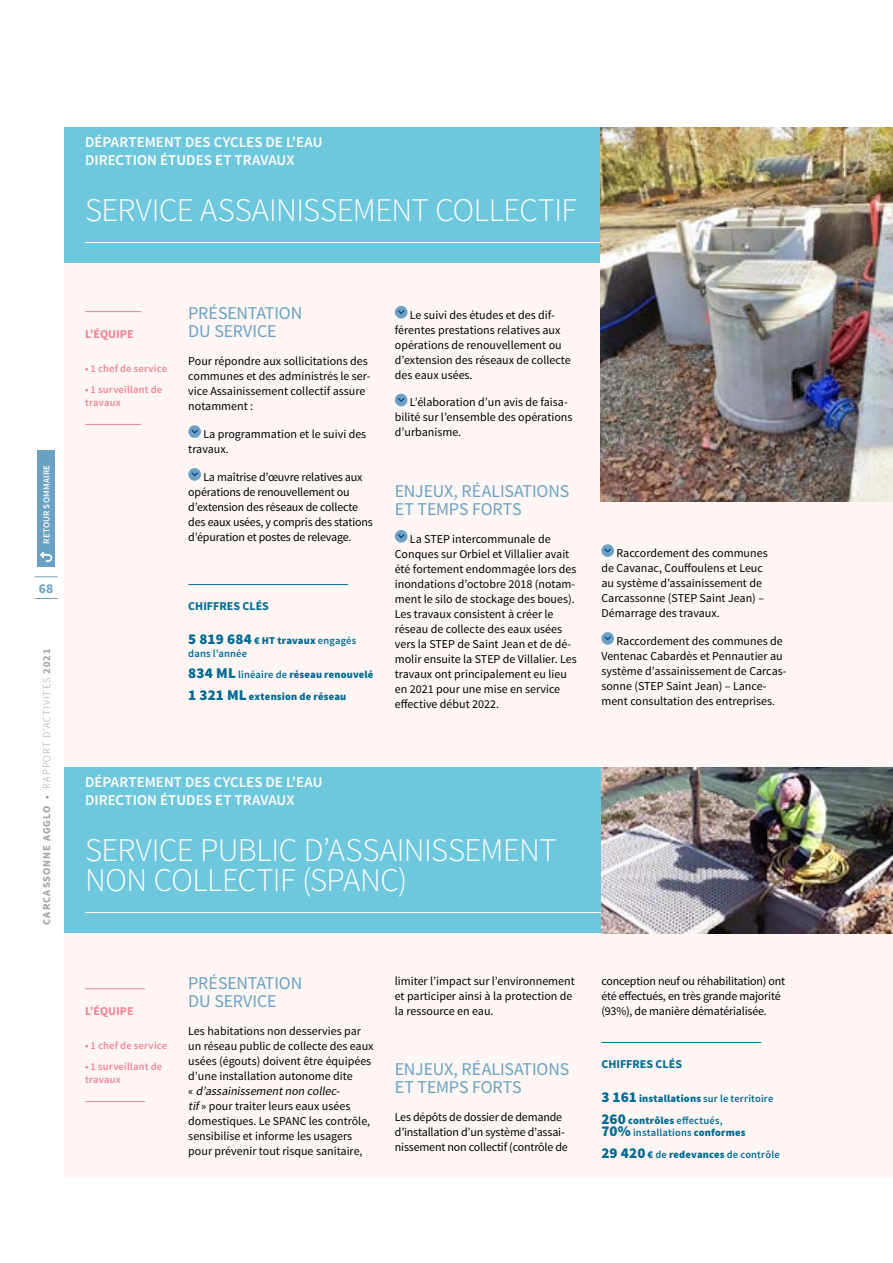
<style>
.page{position:relative;width:893px;height:1263px;background:#fff}
.page>*{position:absolute;margin:0;border:0;box-sizing:border-box;transform-origin:0 0}
.t1{font:300 33px/30px "Source Sans Pro";letter-spacing:-.015em;color:#fff}
.t2{font:18px/18px "Source Sans Pro";letter-spacing:-.005em;color:#6ba2c3}
.t3{font:600 15px/18px "Source Sans Pro";letter-spacing:.005em;color:#fff}
.t4{font:700 13.5px "Source Sans Pro";color:#6ba2c3}
.t5{font:12px/15px "Source Sans Pro";color:#000}
.t6{font:700 12px "Source Sans Pro";color:#006a93}
.t7{font:700 12px "Source Sans Pro";color:#f08596}
.t8{font:600 10.5px/21.3px "Source Sans Pro";letter-spacing:.02em;color:#006a93}
.t9{font:600 10.5px/12.8px "Source Sans Pro";letter-spacing:.015em;color:#f08596}
.t10{font:900 10.5px/21.3px "Source Sans Pro";letter-spacing:.02em;color:#006a93}
.t11{font:700 10.5px "Source Sans Pro";letter-spacing:.095em;color:#a1a1a1}
.t12{font:600 9px "Source Sans Pro";letter-spacing:.025em;color:#fff}
.s1{font-weight:300}
.s2{font-weight:900;font-size:15px}
.s3{font-weight:900}
.s4{font-size:15px}
.s5{font-weight:600}
.s6{font-style:italic}
</style>
<div class="page">
<div style="left:64px;top:128px;width:828px;height:1050px;background:#fdf6f5"></div>
<div style="left:601px;top:544px;width:13px;height:13px;background:#6ba2c3;border-radius:50%"></div>
<svg style="left:604px;top:548px;width:7px;height:5px"></svg>
<div style="left:601px;top:632px;width:13px;height:13px;background:#6ba2c3;border-radius:50%"></div>
<svg style="left:604px;top:636px;width:7px;height:4px"></svg>
<div style="left:395px;top:306px;width:12px;height:12px;background:#6ba2c3;border-radius:50%"></div>
<svg style="left:398px;top:310px;width:6px;height:4px"></svg>
<div style="left:395px;top:394px;width:12px;height:12px;background:#6ba2c3;border-radius:50%"></div>
<svg style="left:398px;top:398px;width:6px;height:4px"></svg>
<div style="left:395px;top:530px;width:12px;height:13px;background:#6ba2c3;border-radius:50%"></div>
<svg style="left:398px;top:534px;width:6px;height:4px"></svg>
<div style="left:188px;top:425px;width:13px;height:13px;background:#6ba2c3;border-radius:50%"></div>
<svg style="left:191px;top:429px;width:7px;height:4px"></svg>
<svg style="left:188px;top:468px;width:13px;height:13px"></svg>
<svg style="left:191px;top:472px;width:7px;height:4px"></svg>
<div style="left:64px;top:128px;width:829px;height:135px;background:#6dc7dd"></div>
<hr style="left:85px;top:242px;width:702px;height:1px;background:#fff">
<img style="left:601px;top:128px;width:292px;height:374px">
<hr style="left:85px;top:311px;width:57px;height:1px;background:#f08596">
<hr style="left:85px;top:424px;width:57px;height:1px;background:#f08596">
<hr style="left:85px;top:988px;width:60px;height:1px;background:#f08596">
<hr style="left:85px;top:1101px;width:60px;height:1px;background:#f08596">
<hr style="left:188px;top:584px;width:160px;height:1px;background:#006a93">
<div style="left:64px;top:767px;width:828px;height:166px;background:#6dc7dd"></div>
<hr style="left:85px;top:912px;width:702px;height:1px;background:#fff">
<img style="left:601px;top:767px;width:292px;height:166px">
<hr style="left:601px;top:1042px;width:160px;height:1px;background:#006a93">
<svg style="left:35px;top:576px;width:23px;height:1px"></svg>
<svg style="left:35px;top:598px;width:23px;height:1px"></svg>
<div style="left:38px;top:450px;width:17px;height:117px;background:#6ba2c3"></div>
<svg style="left:40px;top:551px;width:12px;height:11px"></svg>
<p class="t3" style="left:85px;top:134px;width:239px">DÉPARTEMENT DES CYCLES DE L’EAU<br>DIRECTION ÉTUDES ET TRAVAUX</p>
<h1 class="t1" style="left:85px;top:195px;width:493px">SERVICE ASSAINISSEMENT COLLECTIF</h1>
<p class="t12" style="left:41px;top:544px;width:80px;rotate:-90deg">RETOUR SOMMAIRE</p>
<p class="t4" style="left:39px;top:579px;width:16px">68</p>
<p class="t11" style="left:40px;top:925px;width:278px;rotate:-90deg">CARCASSONNE AGGLO • <span class="s1">RAPPORT D’ACTIVITÉS</span> 2021</p>
<p class="t7" style="left:85px;top:326px;width:50px">L’ÉQUIPE</p>
<p class="t9" style="left:85px;top:362px;width:83px">• 1 chef de service</p>
<p class="t9" style="left:85px;top:383px;width:79px">• 1 surveillant de travaux</p>
<h2 class="t2" style="left:188px;top:305px;width:115px">PRÉSENTATION<br>DU SERVICE</h2>
<p class="t5" style="left:188px;top:354px;width:184px">Pour répondre aux sollicitations des communes et des administrés le ser&shy;vice Assainissement collectif assure notamment :</p>
<p class="t5" style="left:188px;top:427px;width:180px;text-indent:15px">La programmation et le suivi des travaux.</p>
<p class="t5" style="left:188px;top:469px;width:186px;text-indent:15px">La maîtrise d’œuvre relatives aux opérations de renouvellement ou d’extension des réseaux de collecte des eaux usées, y compris des stations d’épuration et postes de relevage.</p>
<p class="t6" style="left:188px;top:599px;width:82px">CHIFFRES CLÉS</p>
<p class="t8" style="left:188px;top:635px;width:170px;line-height:12.8px"><span class="s2">5 819 684</span> <span class="s3">€ HT travaux</span> engagés dans l’année</p>
<p class="t10" style="left:188px;top:665px;width:187px"><span class="s4">834 ML</span> <span class="s5">linéaire de</span> réseau renouvelé<br><span class="s4">1 321 ML</span> extension de réseau</p>
<p class="t5" style="left:395px;top:307px;width:177px;text-indent:15px">Le suivi des études et des dif&shy;férentes prestations relatives aux opérations de renouvellement ou d’extension des réseaux de collecte des eaux usées.</p>
<p class="t5" style="left:395px;top:395px;width:179px;text-indent:15px">L’élaboration d’un avis de faisa&shy;bilité sur l’ensemble des opérations d’urbanisme.</p>
<h2 class="t2" style="left:395px;top:482px;width:176px">ENJEUX, RÉALISATIONS<br>ET TEMPS FORTS</h2>
<p class="t5" style="left:395px;top:531px;width:183px;text-indent:15px">La STEP intercommunale de Conques sur Orbiel et Villalier avait été fortement endommagée lors des inondations d’octobre 2018 (notam&shy;ment le silo de stockage des boues).<br>Les travaux consistent à créer le réseau de collecte des eaux usées vers la STEP de Saint Jean et de dé&shy;molir ensuite la STEP de Villalier. Les travaux ont principalement eu lieu en 2021 pour une mise en service effective début 2022.</p>
<p class="t5" style="left:601px;top:546px;width:168px;text-indent:15px">Raccordement des communes de Cavanac, Couffoulens et Leuc au système d’assainissement de<br>Carcassonne (STEP Saint Jean) –<br>Démarrage des travaux.</p>
<p class="t5" style="left:601px;top:633px;width:187px;text-indent:15px">Raccordement des communes de Ventenac Cabardès et Pennautier au système d’assainissement de Carcas&shy;sonne (STEP Saint Jean) – Lance&shy;ment consultation des entreprises.</p>
<p class="t3" style="left:85px;top:774px;width:239px">DÉPARTEMENT DES CYCLES DE L’EAU<br>DIRECTION ÉTUDES ET TRAVAUX</p>
<h1 class="t1" style="left:85px;top:835px;width:473px">SERVICE PUBLIC D’ASSAINISSEMENT<br>NON COLLECTIF (SPANC)</h1>
<p class="t7" style="left:85px;top:1003px;width:50px">L’ÉQUIPE</p>
<p class="t9" style="left:85px;top:1039px;width:84px">• 1 chef de service</p>
<p class="t9" style="left:85px;top:1060px;width:79px">• 1 surveillant de travaux</p>
<h2 class="t2" style="left:188px;top:975px;width:115px">PRÉSENTATION<br>DU SERVICE</h2>
<p class="t5" style="left:188px;top:1024px;width:187px">Les habitations non desservies par un réseau public de collecte des eaux usées (égouts) doivent être équipées d’une installation autonome dite<br>« <span class="s6">d’assainissementnon collec-<br>tif</span>» pour traiter leurs eaux usées domestiques. Le SPANC les contrôle, sensibilise et informe les usagers pour prévenir tout risque sanitaire,</p>
<p class="t5" style="left:395px;top:974px;width:181px">limiter l’impact sur l’environnement et participer ainsi à la protection de la ressource en eau.</p>
<h2 class="t2" style="left:395px;top:1061px;width:176px">ENJEUX, RÉALISATIONS<br>ET TEMPS FORTS</h2>
<p class="t5" style="left:395px;top:1110px;width:175px">Les dépôts de dossier de demande d’installation d’un système d’assai&shy;nissement non collectif (contrôle de</p>
<p class="t5" style="left:601px;top:974px;width:185px">conception neuf ou réhabilitation) ont été effectués, en très grande majorité (93%), de manière dématérialisée.</p>
<p class="t6" style="left:601px;top:1057px;width:82px">CHIFFRES CLÉS</p>
<p class="t8" style="left:601px;top:1088px;width:173px"><span class="s2">3 161</span> <span class="s3">installations</span> sur le territoire<br><span class="s2">260</span> <span class="s3">contrôles</span> effectués,</p>
<p class="t8" style="left:601px;top:1122px;width:180px"><span class="s2">70%</span> installations <span class="s3">conformes<br></span><span class="s2">29 420</span> <span class="s3">€</span> de <span class="s3">redevances</span> de contrôle</p>
</div>
